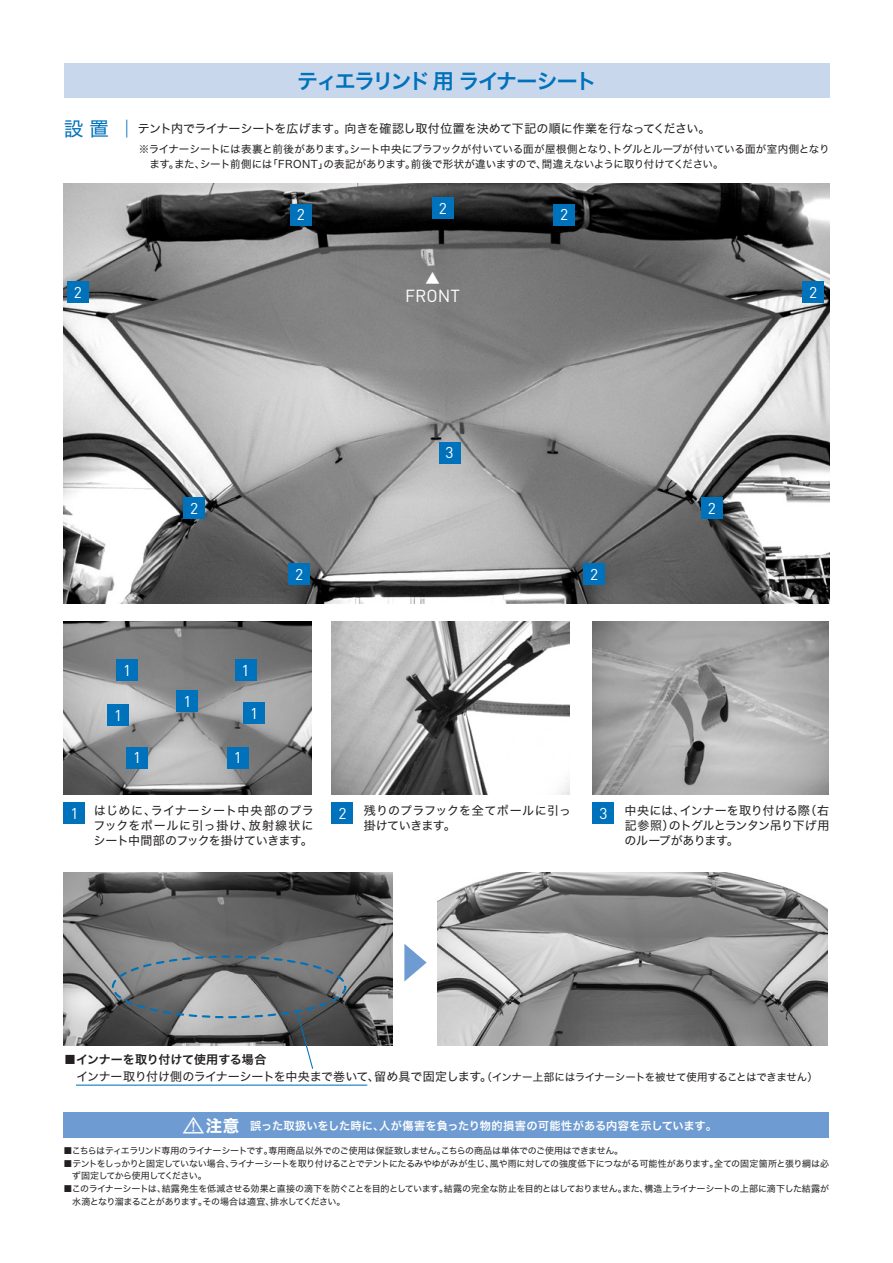
<style>
.page{position:relative;width:893px;height:1263px;background:#fff}
.page>*{position:absolute;margin:0;border:0;box-sizing:border-box;transform-origin:0 0}
.t1{font:21px "Hira Kaku Std W6";letter-spacing:-.085em;color:#0072bc}
.t2{font:17.25px "DIN Pro";color:#fff}
.t3{font:15.45px "DIN Pro";color:#fff}
.t4{font:15px "Hira Kaku Std W4";color:#fff}
.t5{font:12px/14.9px "Hira Kaku Std W4";letter-spacing:-.01em;color:#231f20;text-align:justify}
.t6{font:12px "Hira Kaku Std W6";letter-spacing:-.005em;color:#231f20}
.t7{font:11.25px "Hira Kaku Std W6";letter-spacing:.01em;color:#fff}
.t8{font:10.5px/14.9px "Hira Kaku Std W4";letter-spacing:-.025em;color:#231f20}
.t9{font:9px/12.8px "Hira Kaku Std W4";letter-spacing:-.045em;color:#231f20}
.s1{font-size:19.5px;color:#0072bc}
.s2{font-size:10.5px}
.s3{font-family:"Koz Go Pro";font-size:24.75px}
.s4{font-family:"Hira Kaku Std W7";font-size:16.5px}
</style>
<div class="page">
<img style="left:64px;top:184px;width:765px;height:419px">
<div style="left:64px;top:64px;width:765px;height:34px;background:#c9d7ed"></div>
<div style="left:64px;top:1112px;width:765px;height:26px;background:#6e9bd1"></div>
<div style="left:64px;top:802px;width:21px;height:22px;background:#0072bc"></div>
<img style="left:332px;top:622px;width:238px;height:172px">
<img style="left:64px;top:873px;width:329px;height:172px">
<img style="left:437px;top:873px;width:391px;height:172px">
<img style="left:592px;top:622px;width:237px;height:172px">
<div style="left:332px;top:802px;width:21px;height:22px;background:#0072bc"></div>
<div style="left:593px;top:802px;width:21px;height:22px;background:#0072bc"></div>
<div style="left:183px;top:498px;width:22px;height:21px;background:#0072bc"></div>
<div style="left:701px;top:498px;width:21px;height:21px;background:#0072bc"></div>
<div style="left:583px;top:563px;width:22px;height:22px;background:#0072bc"></div>
<div style="left:289px;top:563px;width:21px;height:22px;background:#0072bc"></div>
<div style="left:67px;top:282px;width:21px;height:21px;background:#0072bc"></div>
<div style="left:803px;top:282px;width:21px;height:21px;background:#0072bc"></div>
<div style="left:290px;top:204px;width:21px;height:21px;background:#0072bc"></div>
<div style="left:432px;top:197px;width:21px;height:22px;background:#0072bc"></div>
<div style="left:553px;top:204px;width:22px;height:21px;background:#0072bc"></div>
<div style="left:439px;top:442px;width:21px;height:21px;background:#0072bc"></div>
<img style="left:64px;top:622px;width:248px;height:172px">
<div style="left:177px;top:690px;width:21px;height:22px;background:#0072bc"></div>
<div style="left:116px;top:660px;width:22px;height:21px;background:#0072bc"></div>
<div style="left:108px;top:704px;width:21px;height:22px;background:#0072bc"></div>
<div style="left:127px;top:747px;width:21px;height:21px;background:#0072bc"></div>
<div style="left:227px;top:747px;width:21px;height:21px;background:#0072bc"></div>
<div style="left:235px;top:660px;width:21px;height:21px;background:#0072bc"></div>
<div style="left:243px;top:703px;width:22px;height:21px;background:#0072bc"></div>
<div style="left:112px;top:955px;width:234px;height:63px;border:2px dashed #0072bc;border-radius:50%"></div>
<svg style="left:296px;top:1010px;width:18px;height:59px"></svg>
<hr style="left:76px;top:1084px;width:291px;height:2px;background:#0072bc">
<svg style="left:404px;top:944px;width:23px;height:37px"></svg>
<h1 class="t1" style="left:297px;top:65px;width:301px">ティエラリンド用ライナーシート</h1>
<h3 class="t5" style="left:64px;top:121px;width:648px"><span class="s1">設置｜</span>テント内でライナーシートを広げます。向きを確認し取付位置を決めて下記の順に作業を行なってください。</h3>
<p class="t8" style="left:149px;top:141px;width:682px;text-indent:-11px">※ライナーシートには表裏と前後があります。シート中央にプラフックが付いている面が屋根側となり、トグルとループが付いている面が室内側となります。また、シート前側には「FRONT」の表記があります。前後で形状が違いますので、間違えないように取り付けてください。</p>
<h3 class="t3" style="left:297px;top:204px;width:10px">2</h3>
<h3 class="t3" style="left:439px;top:198px;width:10px">2</h3>
<h3 class="t3" style="left:560px;top:204px;width:10px">2</h3>
<h3 class="t4" style="left:425px;top:267px;width:16px">▲</h3>
<h2 class="t2" style="left:405px;top:284px;width:56px">FRONT</h2>
<h3 class="t3" style="left:74px;top:282px;width:10px">2</h3>
<h3 class="t3" style="left:809px;top:282px;width:10px">2</h3>
<h3 class="t3" style="left:446px;top:442px;width:10px">3</h3>
<h3 class="t3" style="left:190px;top:498px;width:10px">2</h3>
<h3 class="t3" style="left:708px;top:498px;width:10px">2</h3>
<h3 class="t3" style="left:123px;top:660px;width:10px">1</h3>
<h3 class="t3" style="left:114px;top:705px;width:10px">1</h3>
<h3 class="t3" style="left:183px;top:691px;width:10px">1</h3>
<h3 class="t3" style="left:242px;top:660px;width:10px">1</h3>
<h3 class="t3" style="left:250px;top:703px;width:10px">1</h3>
<h3 class="t3" style="left:133px;top:747px;width:10px">1</h3>
<h3 class="t3" style="left:234px;top:747px;width:10px">1</h3>
<h3 class="t3" style="left:295px;top:564px;width:10px">2</h3>
<h3 class="t3" style="left:590px;top:564px;width:10px">2</h3>
<h3 class="t3" style="left:70px;top:803px;width:10px">1</h3>
<h3 class="t5" style="left:364px;top:803px;width:209px">残りのプラフックを全てポールに引っ掛けていきます。</h3>
<h3 class="t3" style="left:338px;top:803px;width:10px">2</h3>
<h3 class="t5" style="left:624px;top:803px;width:206px">中央には、インナーを取り付ける際（右記参照）のトグルとランタン吊り下げ用のループがあります。</h3>
<h3 class="t5" style="left:93px;top:803px;width:222px">はじめに、ライナーシート中央部のプラフックをポールに引っ掛け、放射線状にシート中間部のフックを掛けていきます。</h3>
<h3 class="t3" style="left:599px;top:803px;width:10px">3</h3>
<h3 class="t6" style="left:64px;top:1050px;width:204px">■インナーを取り付けて使用する場合</h3>
<h3 class="t5" style="left:64px;top:1069px;width:755px">　インナー取り付け側のライナーシートを中央まで巻いて、留め具で固定します。<span class="s2">（インナー上部にはライナーシートを被せて使用することはできません）</span></h3>
<p class="t7" style="left:181px;top:1117px;width:538px"><span class="s3">!</span><span class="s4">注意</span> 誤った取扱いをした時に、人が傷害を負ったり物的損害の可能性がある内容を示しています。</p>
<p class="t9" style="left:64px;top:1144px;width:561px">■こちらはティエラリンド専用のライナーシートです。専用商品以外でのご使用は保証致しません。こちらの商品は単体でのご使用はできません。</p>
<p class="t9" style="left:72px;top:1157px;width:759px;text-indent:-8px">■テントをしっかりと固定していない場合、ライナーシートを取り付けることでテントにたるみやゆがみが生じ、風や雨に対しての強度低下につながる可能性があります。全ての固定箇所と張り綱は必ず固定してから使用してください。</p>
<p class="t9" style="left:72px;top:1182px;width:758px;text-indent:-9px">■このライナーシートは、結露発生を低減させる効果と直接の滴下を防ぐことを目的としています。結露の完全な防止を目的とはしておりません。また、構造上ライナーシートの上部に滴下した結露が水滴となり溜まることがあります。その場合は適宜、排水してください。</p>
</div>
